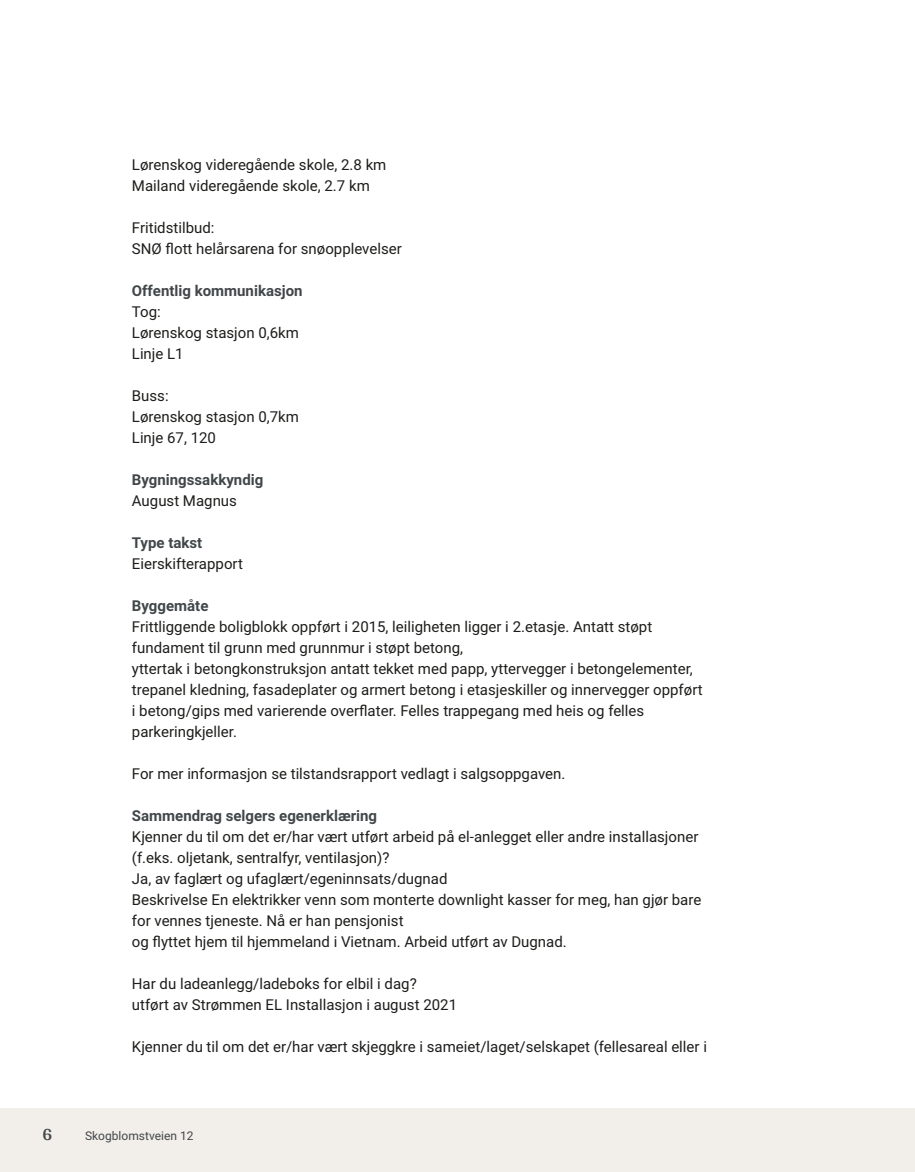
<style>
.page{position:relative;width:915px;height:1172px;background:#fff}
.page>*{position:absolute;margin:0;border:0;box-sizing:border-box;transform-origin:0 0}
.t1{font:700 18px "Arya";color:#414749}
.t2{font:15px/21px "Roboto";color:#1d1d1b}
.t3{font:700 15px "Roboto";color:#414749}
.t4{font:12px "Roboto";color:#414749}
</style>
<div class="page">
<div style="left:0;top:1108px;width:914px;height:64px;background:#f2eeea"></div>
<p class="t2" style="left:132px;top:153px;width:256px">Lørenskog videregående skole, 2.8 km<br>Mailand videregående skole, 2.7 km</p>
<p class="t2" style="left:132px;top:216px;width:271px">Fritidstilbud:<br>SNØ flott helårsarena for snøopplevelser</p>
<p class="t3" style="left:132px;top:280px;width:172px">Offentlig kommunikasjon</p>
<p class="t2" style="left:132px;top:300px;width:168px">Tog:<br>Lørenskog stasjon 0,6km<br>Linje L1</p>
<p class="t2" style="left:132px;top:384px;width:168px">Buss:<br>Lørenskog stasjon 0,7km<br>Linje 67, 120</p>
<p class="t3" style="left:132px;top:469px;width:133px">Bygningssakkyndig</p>
<p class="t2" style="left:132px;top:489px;width:106px">August Magnus</p>
<p class="t3" style="left:132px;top:532px;width:72px">Type takst</p>
<p class="t2" style="left:132px;top:552px;width:112px">Eierskifterapport</p>
<p class="t3" style="left:132px;top:595px;width:78px">Byggemåte</p>
<p class="t2" style="left:132px;top:615px;width:572px">Frittliggende boligblokk oppført i 2015, leiligheten ligger i 2.etasje. Antatt støpt fundament til grunn med grunnmur i støpt betong,<br>yttertak i betongkonstruksjon antatt tekket med papp, yttervegger i betongelementer, trepanel kledning, fasadeplater og armert betong i etasjeskiller og innervegger oppført i betong/gips med varierende overflater. Felles trappegang med heis og felles parkeringkjeller.</p>
<p class="t2" style="left:132px;top:762px;width:435px">For mer informasjon se tilstandsrapport vedlagt i salgsoppgaven.</p>
<p class="t3" style="left:132px;top:805px;width:247px">Sammendrag selgers egenerklæring</p>
<p class="t2" style="left:132px;top:825px;width:570px">Kjenner du til om det er/har vært utført arbeid på el‑anlegget eller andre installasjoner (f.eks. oljetank, sentralfyr, ventilasjon)?<br>Ja, av faglært og ufaglært/egeninnsats/dugnad<br>Beskrivelse En elektrikker venn som monterte downlight kasser for meg, han gjør bare for vennes tjeneste. Nå er han pensjonist<br>og flyttet hjem til hjemmeland i Vietnam. Arbeid utført av Dugnad.</p>
<p class="t2" style="left:132px;top:972px;width:326px">Har du ladeanlegg/ladeboks for elbil i dag? utført av Strømmen EL Installasjon i august 2021</p>
<p class="t2" style="left:132px;top:1035px;width:576px">Kjenner du til om det er/har vært skjeggkre i sameiet/laget/selskapet (fellesareal eller i</p>
<p class="t1" style="left:43px;top:1123px;width:11px">6</p>
<p class="t4" style="left:85px;top:1127px;width:110px">Skogblomstveien 12</p>
</div>
